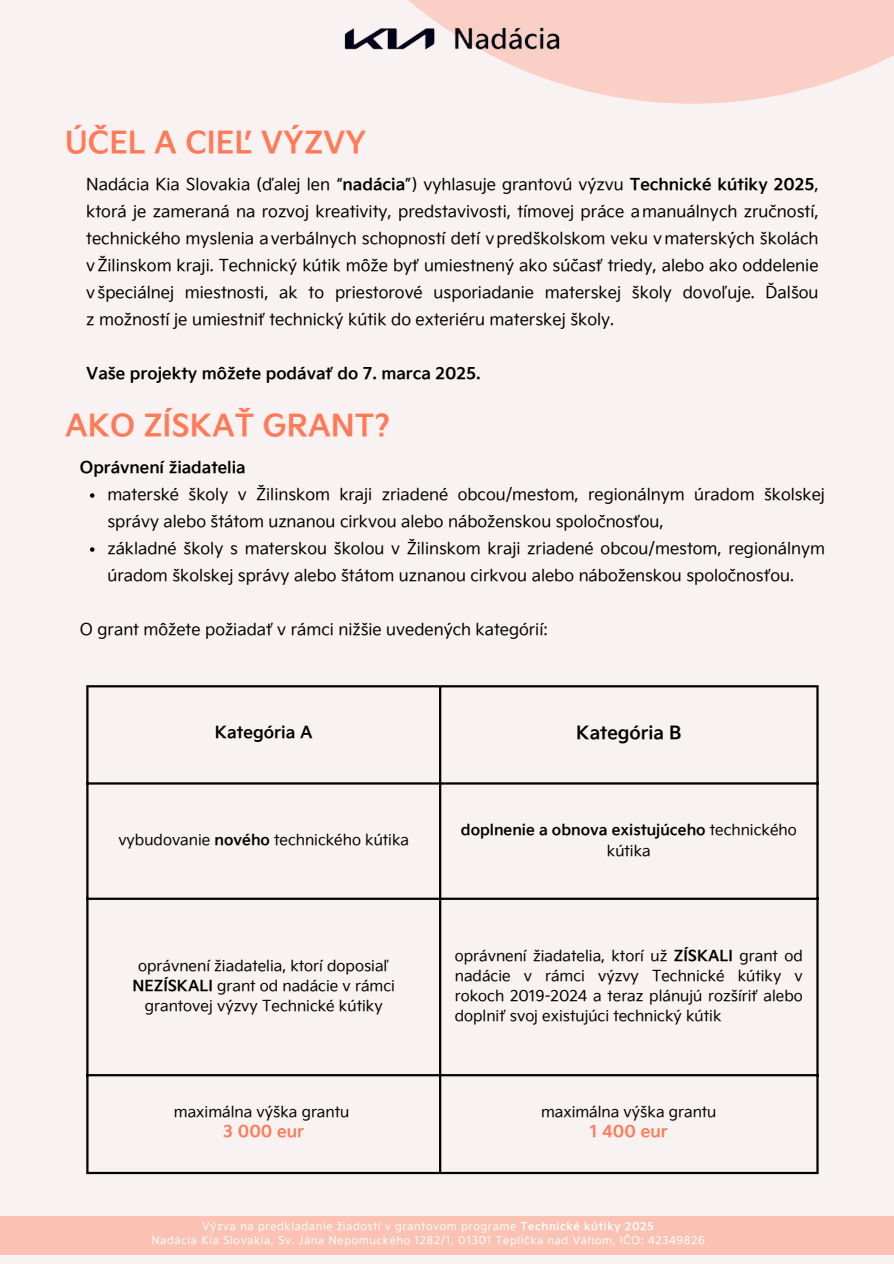
<style>
.page{position:relative;width:894px;height:1264px;background:#fff}
.page>*{position:absolute;margin:0;border:0;box-sizing:border-box;transform-origin:0 0}
.t1{font:30px "Kia Signature OTF Bold";color:#ff7a57}
.t2{font:18px "Kia Signature OTF Bold";color:#000}
.t3{font:16.5px "Kia Signature OTF Bold";color:#ff7a57}
.t4{font:16.5px "Kia Signature OTF Bold";color:#000}
.t5{font:16.2px/27px "Kia Signature OTF Regular";color:#000}
.t6{font:16.2px "Kia Signature OTF Bold";color:#000}
.t7{font:15px/20.2px "Kia Signature OTF Regular";color:#000;text-align:center}
.t8{font:15px/20.2px "Kia Signature OTF Bold";color:#000;text-align:center}
.t9{font:10.8px "Kia Signature OTF Regular";letter-spacing:.06em;color:#fff}
.s1{font-family:"Kia Signature OTF Bold"}
.s2{font-family:"Kia Signature OTF Regular"}
</style>
<div class="page">
<div style="left:0;top:0;width:893px;height:1263px;background:#f9f2f2"></div>
<svg style="left:408px;top:0;width:485px;height:104px;fill:#facfc5"></svg>
<img style="left:344px;top:20px;width:224px;height:37px">
<svg style="left:90px;top:493px;width:4px;height:5px"></svg>
<svg style="left:90px;top:547px;width:4px;height:5px"></svg>
<hr style="left:86px;top:687px;width:2px;height:484px;background:#000">
<hr style="left:439px;top:687px;width:2px;height:484px;background:#000">
<hr style="left:816px;top:687px;width:2px;height:484px;background:#000">
<hr style="left:86px;top:685px;width:732px;height:2px;background:#000">
<hr style="left:86px;top:782px;width:732px;height:2px;background:#000">
<hr style="left:86px;top:897px;width:732px;height:2px;background:#000">
<hr style="left:86px;top:1074px;width:732px;height:2px;background:#000">
<hr style="left:86px;top:1171px;width:732px;height:3px;background:#000">
<div style="left:0;top:1216px;width:893px;height:38px;background:#fbc2b4"></div>
<h3 class="t1" style="left:65px;top:126px;width:303px">ÚČEL A CIEĽ VÝZVY</h3>
<p class="t5" style="left:86px;top:171px;width:733px;text-align:justify">Nadácia Kia Slovakia (ďalej len “<span class="s1">nadácia</span>”) vyhlasuje grantovú výzvu <span class="s1">Technické kútiky 2025</span>, ktorá je zameraná na rozvoj kreativity, predstavivosti, tímovej práce amanuálnych zručností, technického myslenia averbálnych schopností detí vpredškolskom veku vmaterských školách vŽilinskom kraji. Technický kútik môže byť umiestnený ako súčasť triedy, alebo ako oddelenie v špeciálnej miestnosti, ak to priestorové usporiadanie materskej školy dovoľuje. Ďalšou z možností je umiestniť technický kútik do exteriéru materskej školy.</p>
<p class="t6" style="left:86px;top:364px;width:396px">Vaše projekty môžete podávať do 7. marca 2025.</p>
<h2 class="t1" style="left:65px;top:409px;width:327px">AKO ZÍSKAŤ GRANT?</h2>
<h1 class="t6" style="left:80px;top:458px;width:167px">Oprávnení žiadatelia</h1>
<h2 class="t5" style="left:107px;top:481px;width:719px">materské školy v Žilinskom kraji zriadené obcou/mestom, regionálnym úradom školskej správy alebo štátom uznanou cirkvou alebo náboženskou spoločnosťou,</h2>
<p class="t5" style="left:107px;top:535px;width:719px">základné školy s materskou školou v Žilinskom kraji zriadené obcou/mestom, regionálnym úradom školskej správy alebo štátom uznanou cirkvou alebo náboženskou spoločnosťou.</p>
<h3 class="t5" style="left:80px;top:616px;width:469px">O grant môžete požiadať v rámci nižšie uvedených kategórií:</h3>
<h3 class="t4" style="left:215px;top:723px;width:99px">Kategória A</h3>
<p class="t2" style="left:576px;top:723px;width:106px">Kategória B</p>
<p class="t7" style="left:118px;top:830px;width:292px">vybudovanie <span class="s1">nového</span> technického kútika</p>
<p class="t8" style="left:461px;top:820px;width:337px">doplnenie a obnova existujúceho <span class="s2">technického kútika</span></p>
<p class="t7" style="left:132px;top:956px;width:264px">oprávnení žiadatelia, ktorí doposiaľ<br><span class="s1">NEZÍSKALI</span> grant od nadácie v rámci grantovej výzvy Technické kútiky</p>
<p class="t7" style="left:174px;top:1102px;width:177px">maximálna výška grantu</p>
<p class="t3" style="left:223px;top:1122px;width:82px">3 000 eur</p>
<p class="t7" style="left:454px;top:946px;width:349px;text-align:justify">oprávnení žiadatelia, ktorí už <span class="s1">ZÍSKALI</span> grant od nadácie v rámci výzvy Technické kútiky v rokoch 2019-2024 a teraz plánujú rozšíriť alebo doplniť svoj existujúci technický kútik</p>
<p class="t7" style="left:541px;top:1102px;width:177px">maximálna výška grantu</p>
<p class="t3" style="left:589px;top:1122px;width:79px">1 400 eur</p>
<p class="t9" style="left:202px;top:1219px;width:453px">Výzva na predkladanie žiadostí v grantovom programe <span class="s1">Technické kútiky 2025</span></p>
<p class="t9" style="left:151px;top:1234px;width:554px">Nadácia Kia Slovakia, Sv. Jána Nepomuckého 1282/1, 01301 Teplička nad Váhom, IČO: 42349826</p>
</div>
